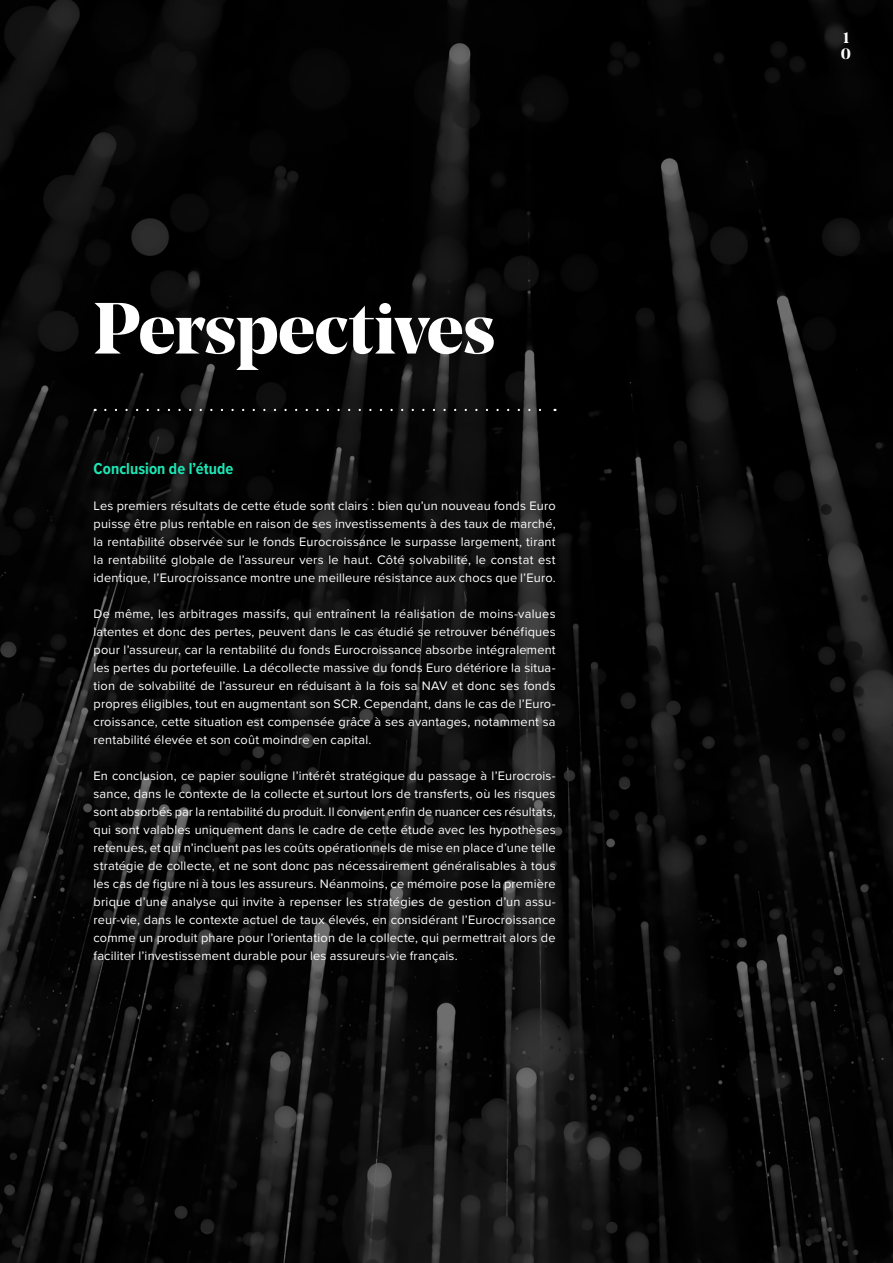
<style>
.page{position:relative;width:893px;height:1263px;background:#fff}
.page>*{position:absolute;margin:0;border:0;box-sizing:border-box;transform-origin:0 0}
.t1{font:700 72px "Noe Display";letter-spacing:-.015em;color:#fff}
.t2{font:700 16.5px "Proxima Nova Cond";letter-spacing:.005em;color:#1ce8b5}
.t3{font:700 15px/16px "Noe Display";color:#fff}
.t4{font:12.75px/18px "Proxima Nova";letter-spacing:.015em;color:#fff;text-align:justify}
</style>
<div class="page">
<img style="left:0;top:0;width:893px;height:1263px">
<svg style="left:105px;top:409px;width:450px;height:2px"></svg>
<h1 class="t1" style="left:94px;top:282px;width:403px">Perspectives</h1>
<p class="t2" style="left:94px;top:456px;width:141px">Conclusion de l’étude</p>
<p class="t4" style="left:94px;top:496px;width:464px">Les premiers résultats de cette étude sont clairs : bien qu’un nouveau fonds Euro puisse être plus rentable en raison de ses investissements à des taux de marché, la rentabilité observée sur le fonds Eurocroissance le surpasse largement, tirant la rentabilité globale de l’assureur vers le haut. Côté solvabilité, le constat est identique, l’Eurocroissance montre une meilleure résistance aux chocs que l’Euro.</p>
<p class="t4" style="left:94px;top:604px;width:464px">De même, les arbitrages massifs, qui entraînent la réalisation de moins-values latentes et donc des pertes, peuvent dans le cas étudié se retrouver bénéfiques pour l’assureur, car la rentabilité du fonds Eurocroissance absorbe intégralement les pertes du portefeuille. La décollecte massive du fonds Euro détériore la situa&shy;tion de solvabilité de l’assureur en réduisant à la fois sa NAV et donc ses fonds propres éligibles, tout en augmentant son SCR. Cependant, dans le cas de l’Euro&shy;croissance, cette situation est compensée grâce à ses avantages, notamment sa rentabilité élevée et son coût moindre en capital.</p>
<p class="t4" style="left:94px;top:766px;width:464px">En conclusion, ce papier souligne l’intérêt stratégique du passage à l’Eurocrois&shy;sance, dans le contexte de la collecte et surtout lors de transferts, où les risques sont absorbés par la rentabilité du produit. Il convient enfin de nuancer ces résultats, qui sont valables uniquement dans le cadre de cette étude avec les hypothèses retenues, et qui n’incluent pas les coûts opérationnels de mise en place d’une telle stratégie de collecte, et ne sont donc pas nécessairement généralisables à tous les cas de figure ni à tous les assureurs. Néanmoins, ce mémoire pose la première brique d’une analyse qui invite à repenser les stratégies de gestion d’un assu&shy;reur-vie, dans le contexte actuel de taux élevés, en considérant l’Eurocroissance comme un produit phare pour l’orientation de la collecte, qui permettrait alors de faciliter l’investissement durable pour les assureurs-vie français.</p>
<p class="t3" style="left:841px;top:29px;width:12px">1<br>1</p>
</div>
